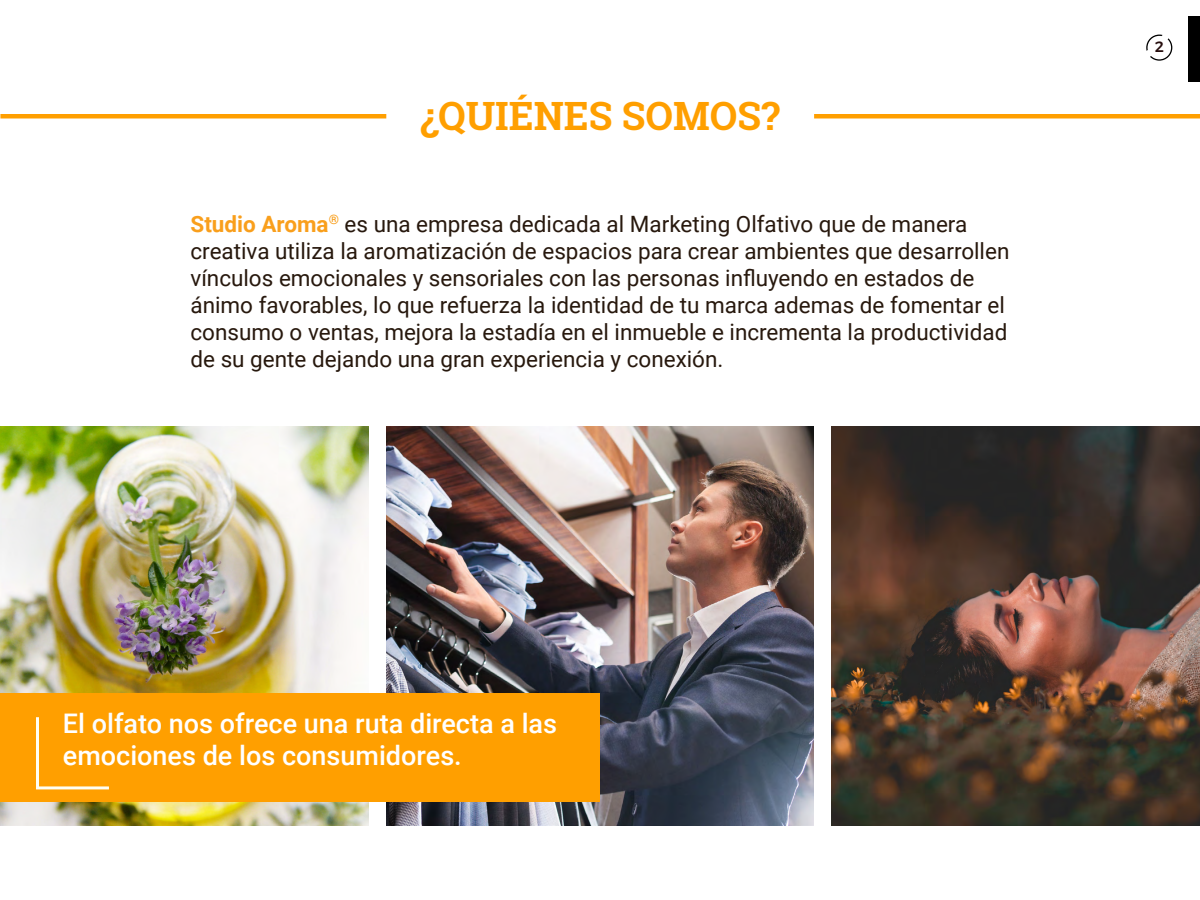
<style>
.page{position:relative;width:1200px;height:900px;background:#fff}
.page>*{position:absolute;margin:0;border:0;box-sizing:border-box;transform-origin:0 0}
.t1{font:700 39px "Roboto Slab";color:#ff9f00}
.t2{font:500 27px/32.4px "Roboto";color:#fff}
.t3{font:22.5px/27px "Roboto";color:#27180d}
.t4{font:500 15px "Montserrat";color:#260d0d}
.s1{font-weight:700;color:#f99f1c}
.s2{color:#fafdff}
</style>
<div class="page">
<svg style="left:1146px;top:35px;width:26px;height:26px"></svg>
<div style="left:1188px;top:16px;width:12px;height:66px;background:#000"></div>
<img style="left:832px;top:426px;width:368px;height:399px">
<img style="left:0;top:426px;width:369px;height:399px">
<img style="left:386px;top:426px;width:428px;height:399px">
<hr style="left:0;top:114px;width:386px;height:4px;background:#ff9f00">
<hr style="left:814px;top:114px;width:386px;height:4px;background:#ff9f00">
<div style="left:0;top:693px;width:600px;height:109px;background:#ff9f00"></div>
<svg style="left:36px;top:717px;width:73px;height:73px"></svg>
<h1 class="t1" style="left:420px;top:89px;width:361px">¿QUIÉNES SOMOS?</h1>
<p class="t3" style="left:190px;top:209px;width:820px"><span class="s1">Studio Aroma</span><sup>®</sup> es una empresa dedicada al Marketing Olfativo que de manera creativa utiliza la aromatización de espacios para crear ambientes que desarrollen vínculos emocionales y sensoriales con las personas influyendo en estados de ánimo favorables, lo que refuerza la identidad de tu marca ademas de fomentar el consumo o ventas, mejora la estadía en el inmueble e incrementa la productividad de su gente dejando una gran experiencia y conexión.</p>
<p class="t2" style="left:63px;top:706px;width:496px">El <span class="s2">olfato</span> nos ofrece una ruta directa a las emociones de los consumidores.</p>
<p class="t4" style="left:1155px;top:35px;width:11px">2</p>
</div>
